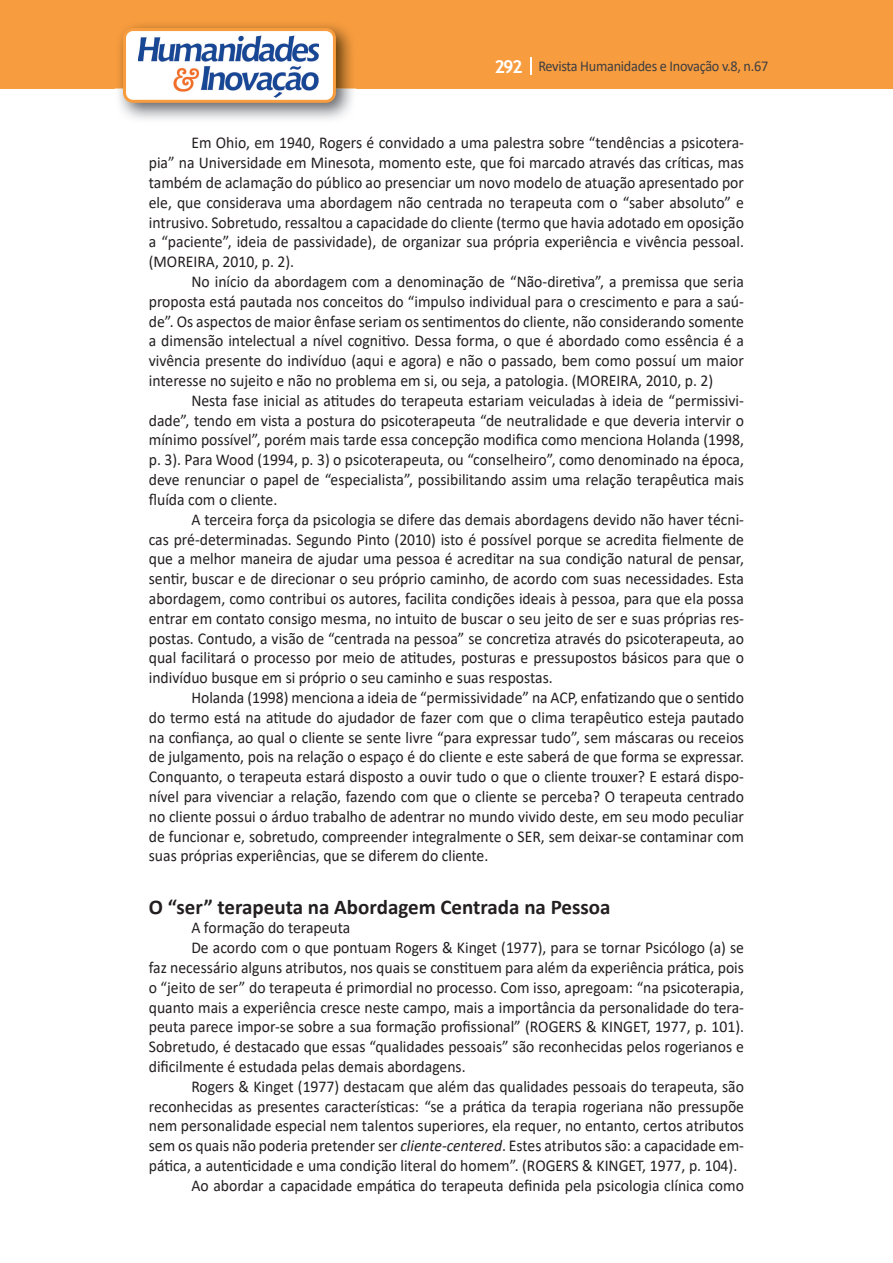
<style>
.page{position:relative;width:893px;height:1263px;background:#fff}
.page>*{position:absolute;margin:0;border:0;box-sizing:border-box;transform-origin:0 0}
.t1{font:700 21px "Calibri";color:#231f20}
.t2{font:16.5px/19.8px "Calibri";color:#231f20;text-align:justify;scale:.95 1}
.t3{font:15px "Calibri";letter-spacing:-.02em;color:#3e3e3f;scale:.95 1}
.s1{font-family:"Trebuchet MS";font-weight:700;font-size:18px;color:#fff}
.s2{font-style:italic}
</style>
<div class="page">
<div style="left:0;top:0;width:893px;height:88px;background:#f89d3f"></div>
<svg style="left:530px;top:57px;width:2px;height:18px"></svg>
<img style="left:115px;top:24px;width:241px;height:95px">
<div style="left:125px;top:30px;width:209px;height:71px;background:#fff;border-radius:9px"></div>
<img style="left:138px;top:35px;width:181px;height:62px">
<div style="left:123px;top:28px;width:213px;height:75px;border:3px solid #f89d3f;border-radius:9px"></div>
<p class="t3" style="left:495px;top:56px;width:290px"><span class="s1">292</span> Revista Humanidades e Inovação v.8, n.67</p>
<p class="t2" style="left:149px;top:133px;width:628px;text-indent:43px">Em Ohio, em 1940, Rogers é convidado a uma palestra sobre “tendências a psicotera&shy;pia” na Universidade em Minesota, momento este, que foi marcado através das críticas, mas também de aclamação do público ao presenciar um novo modelo de atuação apresentado por ele, que considerava uma abordagem não centrada no terapeuta com o “saber absoluto” e intrusivo. Sobretudo, ressaltou a capacidade do cliente (termo que havia adotado em oposição a “paciente”, ideia de passividade), de organizar sua própria experiência e vivência pessoal. (MOREIRA, 2010, p. 2).</p>
<p class="t2" style="left:149px;top:271px;width:628px;text-indent:43px">No início da abordagem com a denominação de “Não-diretiva”, a premissa que seria proposta está pautada nos conceitos do “impulso individual para o crescimento e para a saú&shy;de”. Os aspectos de maior ênfase seriam os sentimentos do cliente, não considerando somente a dimensão intelectual a nível cognitivo. Dessa forma, o que é abordado como essência é a vivência presente do indivíduo (aqui e agora) e não o passado, bem como possuí um maior interesse no sujeito e não no problema em si, ou seja, a patologia. (MOREIRA, 2010, p. 2)</p>
<p class="t2" style="left:149px;top:390px;width:628px;text-indent:43px">Nesta fase inicial as atitudes do terapeuta estariam veiculadas à ideia de “permissivi&shy;dade”, tendo em vista a postura do psicoterapeuta “de neutralidade e que deveria intervir o mínimo possível”, porém mais tarde essa concepção modifica como menciona Holanda (1998, p. 3). Para Wood (1994, p. 3) o psicoterapeuta, ou “conselheiro”, como denominado na época, deve renunciar o papel de “especialista”, possibilitando assim uma relação terapêutica mais fluída com o cliente.</p>
<p class="t2" style="left:149px;top:509px;width:628px;text-indent:43px">A terceira força da psicologia se difere das demais abordagens devido não haver técni&shy;cas pré-determinadas. Segundo Pinto (2010) isto é possível porque se acredita fielmente de que a melhor maneira de ajudar uma pessoa é acreditar na sua condição natural de pensar, sentir, buscar e de direcionar o seu próprio caminho, de acordo com suas necessidades. Esta abordagem, como contribui os autores, facilita condições ideais à pessoa, para que ela possa entrar em contato consigo mesma, no intuito de buscar o seu jeito de ser e suas próprias res&shy;postas. Contudo, a visão de “centrada na pessoa” se concretiza através do psicoterapeuta, ao qual facilitará o processo por meio de atitudes, posturas e pressupostos básicos para que o indivíduo busque em si próprio o seu caminho e suas respostas.</p>
<p class="t2" style="left:149px;top:687px;width:628px;text-indent:43px">Holanda (1998) menciona a ideia de “permissividade” na ACP, enfatizando que o sentido do termo está na atitude do ajudador de fazer com que o clima terapêutico esteja pautado na confiança, ao qual o cliente se sente livre “para expressar tudo”, sem máscaras ou receios de julgamento, pois na relação o espaço é do cliente e este saberá de que forma se expressar.<br>Conquanto, o terapeuta estará disposto a ouvir tudo o que o cliente trouxer? E estará dispo&shy;nível para vivenciar a relação, fazendo com que o cliente se perceba? O terapeuta centrado no cliente possui o árduo trabalho de adentrar no mundo vivido deste, em seu modo peculiar de funcionar e, sobretudo, compreender integralmente o SER, sem deixar-se contaminar com suas próprias experiências, que se diferem do cliente.</p>
<p class="t1" style="left:149px;top:892px;width:463px">O “ser” terapeuta na Abordagem Centrada na Pessoa</p>
<p class="t2" style="left:191px;top:917px;width:169px">A formação do terapeuta</p>
<p class="t2" style="left:191px;top:937px;width:583px">De acordo com o que pontuam Rogers &amp; Kinget (1977), para se tornar Psicólogo (a) se</p>
<p class="t2" style="left:149px;top:957px;width:628px">faz necessário alguns atributos, nos quais se constituem para além da experiência prática, pois</p>
<p class="t2" style="left:149px;top:977px;width:628px">o “jeito de ser” do terapeuta é primordial no processo. Com isso, apregoam: “na psicoterapia,</p>
<p class="t2" style="left:149px;top:997px;width:628px">quanto mais a experiência cresce neste campo, mais a importância da personalidade do tera-</p>
<p class="t2" style="left:149px;top:1016px;width:628px">peuta parece impor-se sobre a sua formação profissional” (ROGERS &amp; KINGET, 1977, p. 101).</p>
<p class="t2" style="left:149px;top:1036px;width:628px">Sobretudo, é destacado que essas “qualidades pessoais” são reconhecidas pelos rogerianos e</p>
<p class="t2" style="left:149px;top:1056px;width:335px">dificilmente é estudada pelas demais abordagens.</p>
<p class="t2" style="left:191px;top:1076px;width:583px">Rogers &amp; Kinget (1977) destacam que além das qualidades pessoais do terapeuta, são</p>
<p class="t2" style="left:149px;top:1096px;width:628px">reconhecidas as presentes características: “se a prática da terapia rogeriana não pressupõe</p>
<p class="t2" style="left:149px;top:1115px;width:628px">nem personalidade especial nem talentos superiores, ela requer, no entanto, certos atributos</p>
<p class="t2" style="left:149px;top:1135px;width:628px">sem os quais não poderia pretender ser <span class="s2">cliente-centered</span>. Estes atributos são: a capacidade em-</p>
<p class="t2" style="left:149px;top:1155px;width:621px">pática, a autenticidade e uma condição literal do homem”. (ROGERS &amp; KINGET, 1977, p. 104).</p>
<p class="t2" style="left:191px;top:1175px;width:583px">Ao abordar a capacidade empática do terapeuta definida pela psicologia clínica como</p>
</div>
